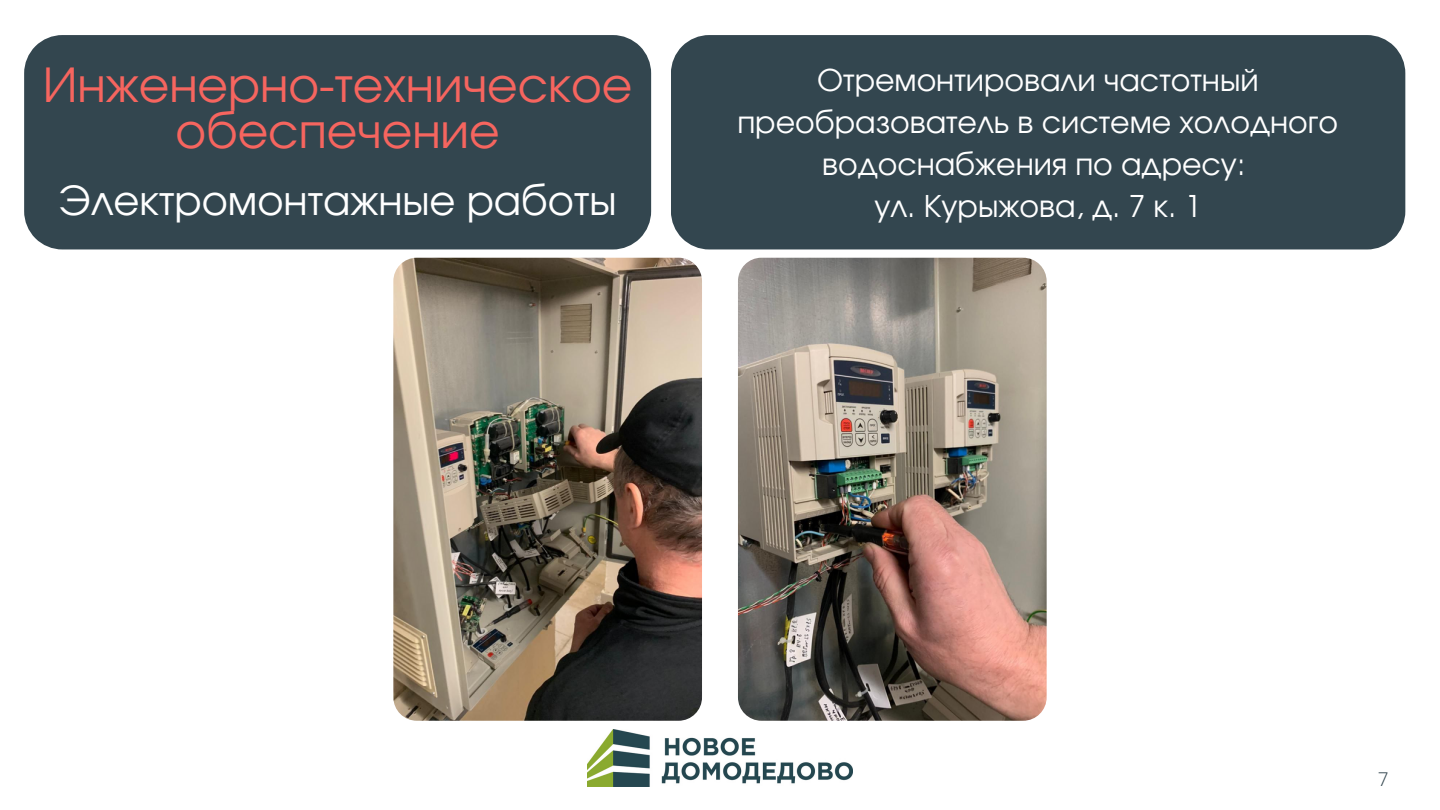
<style>
.page{position:relative;width:1440px;height:810px;background:#fff}
.page>*{position:absolute;margin:0;border:0;box-sizing:border-box;transform-origin:0 0}
.t1{font:47px/46.5px "Evolventa";color:#f6655f;text-align:center}
.t2{font:40px "Evolventa";color:#fff}
.t3{font:30px/42px "Evolventa";color:#fff;text-align:center}
.t4{font:300 19px "Open Sans";color:#33464f}
</style>
<div class="page">
<div style="left:671px;top:35px;width:734px;height:214px;background:#33464f"></div>
<img style="left:738px;top:258px;width:309px;height:463px;border-radius:23px">
<img style="left:587px;top:729px;width:266px;height:58px">
<img style="left:393px;top:258px;width:309px;height:463px;border-radius:23px">
<div style="left:24px;top:35px;width:627px;height:214px;background:#33464f"></div>
<p class="t1" style="left:43px;top:65px;width:591px">Инженерно-техническое обеспечение</p>
<p class="t2" style="left:59px;top:183px;width:560px">Электромонтажные работы</p>
<p class="t3" style="left:737px;top:61px;width:602px">Отремонтировали частотный преобразователь в системе холодного водоснабжения по адресу:</p>
<p class="t3" style="left:874px;top:187px;width:328px">ул. Курыжова, д. 7 к. 1</p>
<p class="t4" style="left:1378px;top:765px;width:12px">7</p>
</div>
